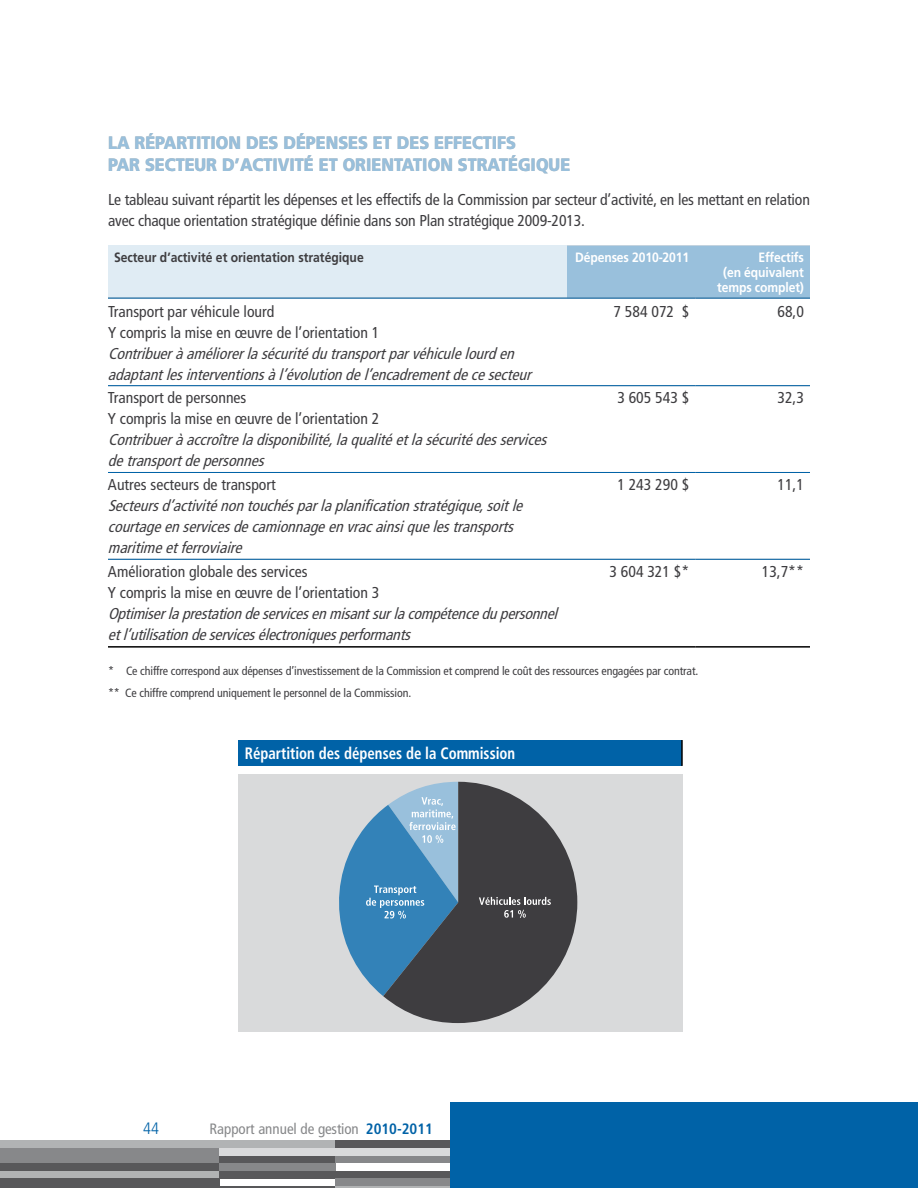
<style>
.page{position:relative;width:918px;height:1188px;background:#fff}
.page>*{position:absolute;margin:0;border:0;box-sizing:border-box;transform-origin:0 0}
.t1{font:900 18px/21.6px "Frutiger";color:#99c0dc;scale:.9 1}
.t2{font:700 condensed 16.5px "Frutiger";color:#fff;scale:.9 1}
.t3{font:300 condensed 16.5px "Frutiger";color:#0062a7}
.t4{font:italic condensed 15.75px/21px "Frutiger";color:#3e3d40}
.t5{font:condensed 15.75px/21px "Frutiger";color:#3e3d40}
.t6{font:condensed 15px "Frutiger";color:#87888a}
.t7{font:700 13.5px/15px "Frutiger";letter-spacing:-.01em;color:#fff;text-align:right;scale:.9 1}
.t8{font:700 13.5px "Frutiger";color:#3e3d40;scale:.9 1}
.t9{font:condensed 12px/21.8px "Frutiger";letter-spacing:-.01em;color:#3e3d40}
.s1{color:#b1b3b4}
.s2{font-weight:700;color:#0062a7}
</style>
<div class="page">
<div style="left:0;top:1140px;width:103px;height:8px;background:#b1b3b4"></div>
<div style="left:0;top:1171px;width:103px;height:7px;background:#b1b3b4"></div>
<div style="left:0;top:1155px;width:103px;height:8px;background:#87888a"></div>
<hr style="left:0;top:1186px;width:103px;height:2px;background:#58585a">
<div style="left:0;top:1148px;width:103px;height:7px;background:#87888a"></div>
<div style="left:0;top:1178px;width:103px;height:8px;background:#58585a"></div>
<div style="left:0;top:1163px;width:103px;height:8px;background:#58585a"></div>
<div style="left:103px;top:1140px;width:116px;height:8px;background:#b1b3b4"></div>
<div style="left:103px;top:1171px;width:116px;height:7px;background:#b1b3b4"></div>
<div style="left:103px;top:1155px;width:116px;height:8px;background:#87888a"></div>
<hr style="left:103px;top:1186px;width:116px;height:2px;background:#58585a">
<div style="left:103px;top:1148px;width:116px;height:7px;background:#87888a"></div>
<div style="left:103px;top:1178px;width:116px;height:8px;background:#58585a"></div>
<div style="left:103px;top:1163px;width:116px;height:8px;background:#58585a"></div>
<div style="left:219px;top:1140px;width:117px;height:8px;background:#b1b3b4"></div>
<div style="left:219px;top:1171px;width:117px;height:7px;background:#58585a"></div>
<div style="left:219px;top:1155px;width:117px;height:8px;background:#58585a"></div>
<hr style="left:219px;top:1186px;width:117px;height:2px;background:#58585a">
<div style="left:219px;top:1148px;width:117px;height:7px;background:#d9dadb"></div>
<div style="left:219px;top:1163px;width:117px;height:8px;background:#87888a"></div>
<div style="left:336px;top:1140px;width:114px;height:8px;background:#58585a"></div>
<div style="left:336px;top:1171px;width:114px;height:7px;background:#58585a"></div>
<div style="left:336px;top:1155px;width:114px;height:8px;background:#87888a"></div>
<hr style="left:336px;top:1186px;width:114px;height:2px;background:#b1b3b4">
<div style="left:336px;top:1148px;width:114px;height:7px;background:#d9dadb"></div>
<div style="left:336px;top:1178px;width:114px;height:8px;background:#87888a"></div>
<div style="left:450px;top:1102px;width:468px;height:86px;background:#0062a7"></div>
<div style="left:108px;top:246px;width:459px;height:52px;background:#e0ecf4"></div>
<div style="left:567px;top:246px;width:243px;height:52px;background:#99c0dc"></div>
<hr style="left:108px;top:298px;width:459px;height:1px;background:#0062a7">
<hr style="left:567px;top:298px;width:128px;height:1px;background:#0062a7">
<hr style="left:695px;top:298px;width:115px;height:1px;background:#0062a7">
<hr style="left:108px;top:385px;width:459px;height:1px;background:#0062a7">
<hr style="left:567px;top:385px;width:128px;height:1px;background:#0062a7">
<hr style="left:695px;top:385px;width:115px;height:1px;background:#0062a7">
<hr style="left:108px;top:472px;width:459px;height:1px;background:#0062a7">
<hr style="left:567px;top:472px;width:128px;height:1px;background:#0062a7">
<hr style="left:695px;top:472px;width:115px;height:1px;background:#0062a7">
<hr style="left:108px;top:559px;width:459px;height:1px;background:#0062a7">
<hr style="left:567px;top:559px;width:128px;height:1px;background:#0062a7">
<hr style="left:695px;top:559px;width:115px;height:1px;background:#0062a7">
<hr style="left:108px;top:646px;width:459px;height:2px;background:#000">
<hr style="left:567px;top:646px;width:128px;height:2px;background:#000">
<hr style="left:695px;top:646px;width:115px;height:2px;background:#000">
<div style="left:238px;top:740px;width:444px;height:26px;background:#0062a7"></div>
<hr style="left:681px;top:740px;width:2px;height:26px;background:#000">
<div style="left:238px;top:775px;width:445px;height:257px;background:#d9dadb"></div>
<svg style="left:383px;top:782px;width:194px;height:241px;fill:#3e3d40"></svg>
<svg style="left:479px;top:897px;width:72px;height:21px;background:#605f62"></svg>
<svg style="left:339px;top:782px;width:119px;height:214px"></svg>
<p class="t1" style="left:108px;top:132px;width:455px">L<span class="s1">A</span> R<span class="s1">É</span>P<span class="s1">A</span>RT<span class="s1">I</span>T<span class="s1">I</span>ON <span class="s1">D</span>E<span class="s1">S DÉ</span>PEN<span class="s1">S</span>E<span class="s1">S</span> ET <span class="s1">D</span>E<span class="s1">S</span> E<span class="s1">FF</span>ECT<span class="s1">IFS<br></span>P<span class="s1">A</span>R <span class="s1">SE</span>ECTEUR</p>
<p class="t1" style="left:222px;top:153px;width:375px"><span class="s1">D’A</span>CT<span class="s1">IVI</span>T<span class="s1">É</span> ET OR<span class="s1">I</span>ENT<span class="s1">A</span>T<span class="s1">I</span>ON <span class="s1">S</span>TR<span class="s1">A</span>T<span class="s1">ÉGIQ</span>UE</p>
<p class="t5" style="left:108px;top:189px;width:703px">Le tableau suivant répartit les dépenses et les effectifs de la Commission par secteur d’activité, en les mettant en relation avec chaque orientation stratégique définie dans son Plan stratégique 2009-2013.</p>
<p class="t8" style="left:114px;top:249px;width:279px">Secteur d’activité et orientation stratégique</p>
<p class="t7" style="left:575px;top:250px;width:128px">Dépenses 2010-2011</p>
<p class="t7" style="left:717px;top:250px;width:98px">Effectifs<br>(en équivalent temps complet)</p>
<p class="t5" style="left:108px;top:301px;width:273px">Transport par véhicule lourd<br>Y compris la mise en œuvre de l’orientation 1</p>
<p class="t4" style="left:108px;top:343px;width:429px">Contribueràaméliorerlasécuritédutransportparvéhiculelourden adaptantlesinterventionsàl’évolutiondel’encadrementdecesecteur</p>
<p class="t5" style="left:614px;top:301px;width:77px">7 584 072 $</p>
<p class="t5" style="left:778px;top:301px;width:28px">68,0</p>
<p class="t5" style="left:108px;top:388px;width:273px">Transport de personnes<br>Y compris la mise en œuvre de l’orientation 2</p>
<p class="t4" style="left:108px;top:430px;width:445px">Contribueràaccroîtreladisponibilité,laqualitéetlasécuritédesservices detransportdepersonnes</p>
<p class="t5" style="left:108px;top:474px;width:169px">Autres secteurs de transport</p>
<p class="t4" style="left:108px;top:495px;width:421px">Secteursd’activiténontouchésparlaplanificationstratégique,soitle courtageenservicesdecamionnageenvracainsiquelestransports maritimeetferroviaire</p>
<p class="t5" style="left:108px;top:561px;width:273px">Amélioration globale des services<br>Y compris la mise en œuvre de l’orientation 3</p>
<p class="t4" style="left:108px;top:603px;width:456px">Optimiserlaprestationdeservicesenmisantsurlacompétencedupersonnel etl’utilisationdeservicesélectroniquesperformants</p>
<p class="t5" style="left:617px;top:388px;width:73px">3 605 543 $</p>
<p class="t5" style="left:778px;top:388px;width:28px">32,3</p>
<p class="t5" style="left:617px;top:474px;width:73px">1 243 290 $</p>
<p class="t5" style="left:778px;top:474px;width:28px">11,1</p>
<p class="t5" style="left:610px;top:561px;width:81px">3 604 321 $*</p>
<p class="t5" style="left:762px;top:561px;width:44px">13,7**</p>
<p class="t9" style="left:108px;top:660px;width:592px">* Ce chiffre correspond aux dépenses d’investissement de la Commission et comprend le coût des ressources engagées par contrat. ** Ce chiffre comprend uniquement le personnel de la Commission.</p>
<p class="t2" style="left:245px;top:744px;width:302px">Répartition des dépenses de la Commission</p>
<p class="t3" style="left:143px;top:1119px;width:17px">44</p>
<p class="t6" style="left:209px;top:1120px;width:225px">Rapport annuel de gestion <span class="s2">2010-2011</span></p>
</div>
